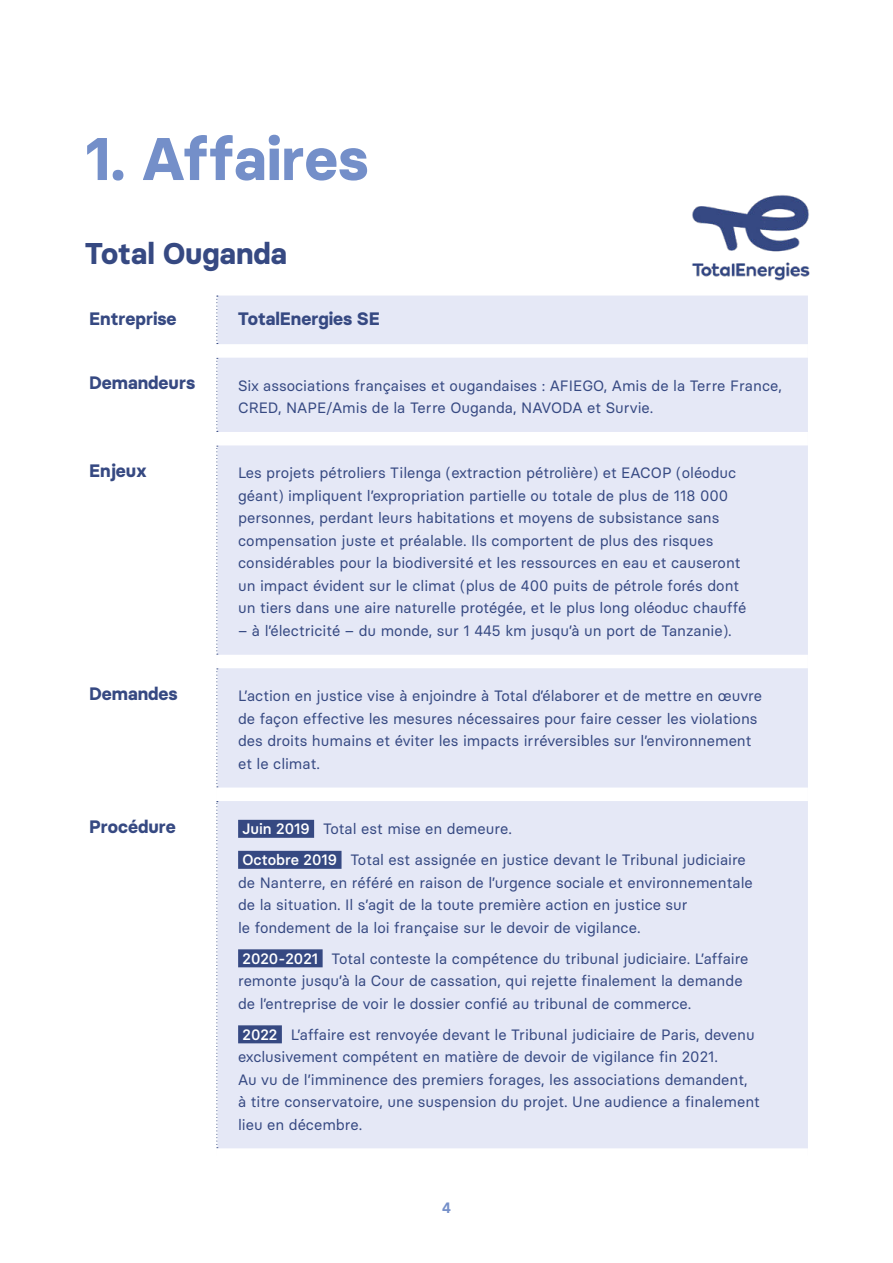
<style>
.page{position:relative;width:893px;height:1263px;background:#fff}
.page>*{position:absolute;margin:0;border:0;box-sizing:border-box;transform-origin:0 0}
.t1{font:700 60px "Basier Circle";color:#748fc9}
.t2{font:700 30px "Basier Circle";color:#364982}
.t3{font:700 18px "Basier Circle";color:#364982}
.t4{font:15px/22.5px "Basier Circle";color:#364982}
.t5{font:600 15px "Basier Circle";color:#748fc9}
.s1{font-weight:500;color:#fff}
</style>
<div class="page">
<div style="left:218px;top:296px;width:590px;height:852px;background:#e5e8f6"></div>
<svg style="left:216px;top:296px;width:2px;height:48px"></svg>
<svg style="left:216px;top:358px;width:2px;height:74px"></svg>
<svg style="left:216px;top:445px;width:2px;height:210px"></svg>
<svg style="left:216px;top:668px;width:2px;height:119px"></svg>
<svg style="left:216px;top:801px;width:2px;height:347px"></svg>
<div style="left:217px;top:344px;width:591px;height:14px;background:#fff"></div>
<div style="left:217px;top:432px;width:591px;height:13px;background:#fff"></div>
<div style="left:217px;top:655px;width:591px;height:13px;background:#fff"></div>
<div style="left:217px;top:787px;width:591px;height:14px;background:#fff"></div>
<div style="left:238px;top:820px;width:76px;height:18px;background:#364982"></div>
<div style="left:238px;top:851px;width:104px;height:18px;background:#364982"></div>
<div style="left:238px;top:949px;width:85px;height:18px;background:#364982"></div>
<div style="left:238px;top:1025px;width:44px;height:18px;background:#364982"></div>
<img style="left:677px;top:195px;width:133px;height:101px">
<h1 class="t1" style="left:85px;top:125px;width:285px">1. Affaires</h1>
<h2 class="t2" style="left:85px;top:237px;width:203px">Total Ouganda</h2>
<p class="t3" style="left:89px;top:309px;width:89px">Entreprise</p>
<p class="t3" style="left:238px;top:309px;width:143px">TotalEnergies SE</p>
<p class="t3" style="left:89px;top:373px;width:107px">Demandeurs</p>
<p class="t4" style="left:238px;top:374px;width:545px">Six associations françaises et ougandaises : AFIEGO, Amis de la Terre France,<br>CRED, NAPE/Amis de la Terre Ouganda, NAVODA et Survie.</p>
<p class="t3" style="left:89px;top:461px;width:59px">Enjeux</p>
<p class="t4" style="left:238px;top:462px;width:510px">Les projets pétroliers Tilenga (extraction pétrolière) et EACOP (oléoduc géant) impliquent l’expropriation partielle ou totale de plus de 118 000 personnes, perdant leurs habitations et moyens de subsistance sans compensation juste et préalable. Ils comportent de plus des risques considérables pour la biodiversité et les ressources en eau et causeront un impact évident sur le climat (plus de 400 puits de pétrole forés dont un tiers dans une aire naturelle protégée, et le plus long oléoduc chauffé</p>
<p class="t4" style="left:238px;top:620px;width:495px">– à l’électricité – du monde, sur 1 445 km jusqu’à un port de Tanzanie).</p>
<p class="t3" style="left:89px;top:683px;width:90px">Demandes</p>
<p class="t4" style="left:238px;top:685px;width:525px">L’action en justice vise à enjoindre à Total d’élaborer et de mettre en œuvre de façon effective les mesures nécessaires pour faire cesser les violations des droits humains et éviter les impacts irréversibles sur l’environnement et le climat.</p>
<p class="t3" style="left:89px;top:816px;width:88px">Procédure</p>
<p class="t4" style="left:242px;top:813px;width:505px;line-height:31px"><span class="s1">Juin 2019</span> Total est mise en demeure.<br><span class="s1">Octobre 2019</span> Total est assignée en justice devant le Tribunal judiciaire</p>
<p class="t4" style="left:238px;top:871px;width:516px">de Nanterre, en référé en raison de l’urgence sociale et environnementale de la situation. Il s’agit de la toute première action en justice sur<br>le fondement de la loi française sur le devoir de vigilance.</p>
<p class="t4" style="left:238px;top:947px;width:512px"><span class="s1">2020-2021</span> Total conteste la compétence du tribunal judiciaire. L’affaire remonte jusqu’à la Cour de cassation, qui rejette finalement la demande de l’entreprise de voir le dossier confié au tribunal de commerce.</p>
<p class="t4" style="left:238px;top:1023px;width:523px"><span class="s1">2022</span> L’affaire est renvoyée devant le Tribunal judiciaire de Paris, devenu exclusivement compétent en matière de devoir de vigilance fin 2021.<br>Au vu de l’imminence des premiers forages, les associations demandent,<br>à titre conservatoire, une suspension du projet. Une audience a finalement lieu en décembre.</p>
<p class="t5" style="left:442px;top:1199px;width:10px">4</p>
</div>
